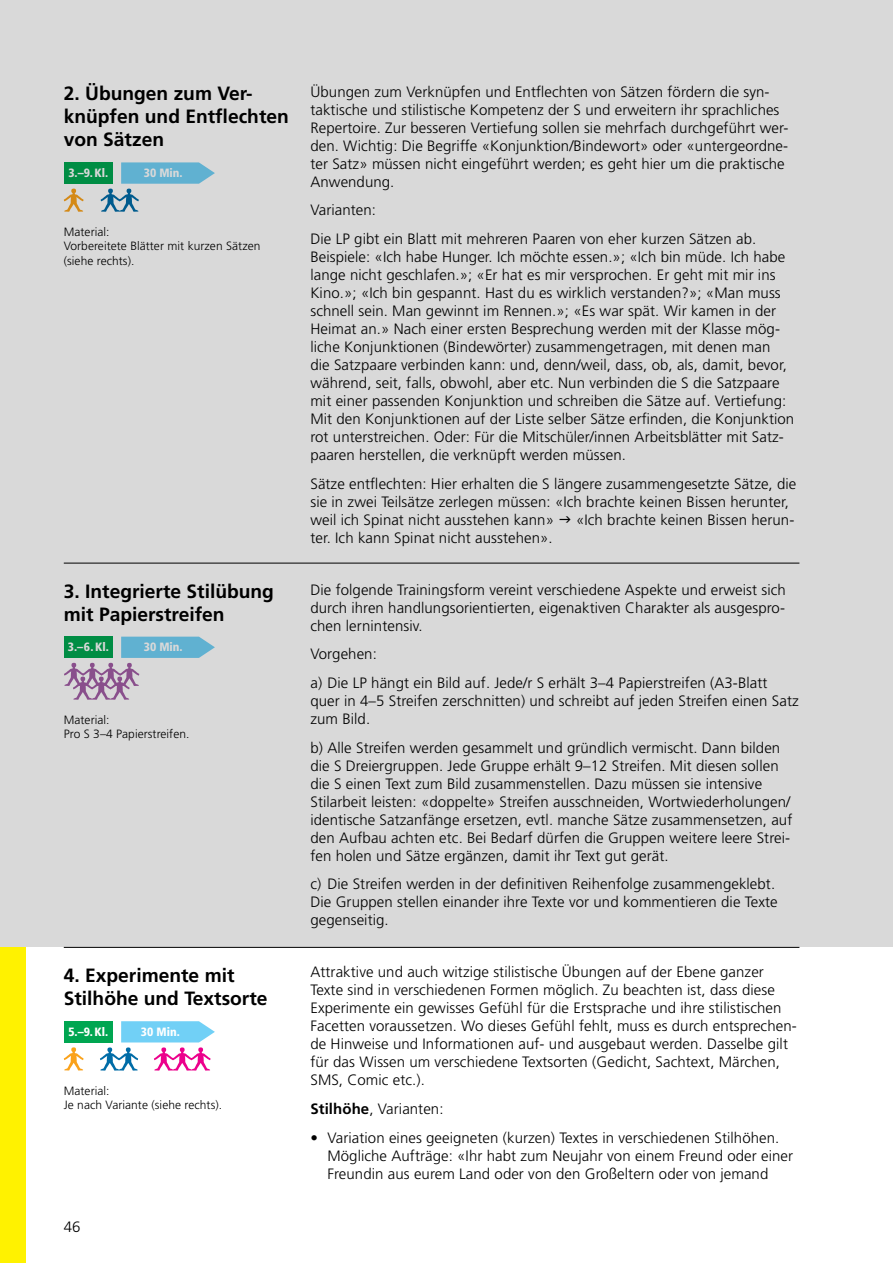
<style>
.page{position:relative;width:893px;height:1263px;background:#fff}
.page>*{position:absolute;margin:0;border:0;box-sizing:border-box;transform-origin:0 0}
.t1{font:700 19.2px/23.1px "Frutiger";color:#000}
.t2{font:300 15px/18px "Frutiger";letter-spacing:.005em;color:#000}
.t3{font:300 12px/14.4px "Frutiger";letter-spacing:.005em;color:#000}
.t4{font:900 condensed 12px "Frutiger";color:#fff}
.s1{font-weight:700}
</style>
<div class="page">
<hr style="left:64px;top:947px;width:735px;height:1px;background:#000">
<div style="left:64px;top:1021px;width:49px;height:21px;background:#00a651"></div>
<svg style="left:64px;top:1047px;width:20px;height:23px"></svg>
<svg style="left:100px;top:1021px;width:115px;height:49px"></svg>
<div style="left:0;top:947px;width:26px;height:316px;background:#fff200"></div>
<div style="left:0;top:0;width:893px;height:947px;background:#d9d9d9"></div>
<p class="t1" style="left:64px;top:82px;width:227px">2. Übungen zum Ver&shy;knüpfen und Entflechten von Sätzen</p>
<p class="t4" style="left:68px;top:166px;width:41px">3.–9. Kl.</p>
<p class="t4" style="left:144px;top:166px;width:40px">30 Min.</p>
<p class="t3" style="left:64px;top:225px;width:198px">Material:<br>Vorbereitete Blätter mit kurzen Sätzen (siehe rechts).</p>
<p class="t1" style="left:64px;top:579px;width:212px">3. Integrierte Stilübung mit Papierstreifen</p>
<p class="t4" style="left:68px;top:640px;width:43px">3.–6. Kl.</p>
<p class="t4" style="left:144px;top:640px;width:40px">30 Min.</p>
<p class="t3" style="left:64px;top:713px;width:127px">Material:<br>Pro S 3–4 Papierstreifen.</p>
<p class="t1" style="left:64px;top:963px;width:205px">4. Experimente mit<br>Stilhöhe und Textsorte</p>
<p class="t4" style="left:68px;top:1025px;width:41px">5.–9. Kl.</p>
<p class="t4" style="left:141px;top:1025px;width:40px">30 Min.</p>
<p class="t3" style="left:64px;top:1083px;width:160px">Material:<br>Je nach Variante (siehe rechts).</p>
<p class="t2" style="left:64px;top:1218px;width:18px">46</p>
<p class="t2" style="left:310px;top:83px;width:479px">Übungen zum Verknüpfen und Entflechten von Sätzen fördern die syn&shy;taktische und stilistische Kompetenz der S und erweitern ihr sprachliches Repertoire. Zur besseren Vertiefung sollen sie mehrfach durchgeführt wer&shy;den. Wichtig: Die Begriffe «Konjunktion/Bindewort» oder «untergeordne&shy;ter Satz» müssen nicht eingeführt werden; es geht hier um die praktische Anwendung.</p>
<p class="t2" style="left:310px;top:196px;width:447px;line-height:28.7px">Varianten:<br>Die LP gibt ein Blatt mit mehreren Paaren von eher kurzen Sätzen ab.</p>
<p class="t2" style="left:310px;top:248px;width:485px">Beispiele: «Ich habe Hunger. Ich möchte essen.»; «Ich bin müde. Ich habe lange nicht geschlafen.»; «Er hat es mir versprochen. Er geht mit mir ins Kino.»; «Ich bin gespannt. Hast du es wirklich verstanden?»; «Man muss schnell sein. Man gewinnt im Rennen.»; «Es war spät. Wir kamen in der Heimat an.» Nach einer ersten Besprechung werden mit der Klasse mög&shy;liche Konjunktionen (Bindewörter) zusammengetragen, mit denen man<br>die Satzpaare verbinden kann: und, denn/weil, dass, ob, als, damit, bevor, während, seit, falls, obwohl, aber etc. Nun verbinden die S die Satzpaare mit einer passenden Konjunktion und schreiben die Sätze auf. Vertiefung:<br>Mit den Konjunktionen auf der Liste selber Sätze erfinden, die Konjunktion rot unterstreichen. Oder: Für die Mitschüler/innen Arbeitsblätter mit Satz&shy;paaren herstellen, die verknüpft werden müssen.</p>
<p class="t2" style="left:310px;top:474px;width:487px">Sätze entflechten: Hier erhalten die S längere zusammengesetzte Sätze, die sie in zwei Teilsätze zerlegen müssen: «Ich brachte keinen Bissen herunter, weil ich Spinat nicht ausstehen kann»</p>
<p class="t2" style="left:576px;top:510px;width:220px">«Ich brachte keinen Bissen herun-</p>
<p class="t2" style="left:310px;top:528px;width:244px">ter. Ich kann Spinat nicht ausstehen».</p>
<p class="t2" style="left:310px;top:581px;width:477px;text-align:justify">Die folgende Trainingsform vereint verschiedene Aspekte und erweist sich durch ihren handlungsorientierten, eigenaktiven Charakter als ausgespro&shy;chen lernintensiv.</p>
<p class="t2" style="left:310px;top:640px;width:459px;line-height:28.7px">Vorgehen:<br>a) Die LP hängt ein Bild auf. Jede/r S erhält 3–4 Papierstreifen (A3-Blatt</p>
<p class="t2" style="left:310px;top:692px;width:490px">quer in 4–5 Streifen zerschnitten) und schreibt auf jeden Streifen einen Satz zum Bild.</p>
<p class="t2" style="left:310px;top:738px;width:483px">b) Alle Streifen werden gesammelt und gründlich vermischt. Dann bilden die S Dreiergruppen. Jede Gruppe erhält 9–12 Streifen. Mit diesen sollen die S einen Text zum Bild zusammenstellen. Dazu müssen sie intensive Stilarbeit leisten: «doppelte» Streifen ausschneiden, Wortwiederholungen/ identische Satzanfänge ersetzen, evtl. manche Sätze zusammensetzen, auf den Aufbau achten etc. Bei Bedarf dürfen die Gruppen weitere leere Strei&shy;fen holen und Sätze ergänzen, damit ihr Text gut gerät.</p>
<p class="t2" style="left:310px;top:875px;width:469px">c) Die Streifen werden in der definitiven Reihenfolge zusammengeklebt.<br>Die Gruppen stellen einander ihre Texte vor und kommentieren die Texte gegenseitig.</p>
<p class="t2" style="left:310px;top:963px;width:488px">Attraktive und auch witzige stilistische Übungen auf der Ebene ganzer Texte sind in verschiedenen Formen möglich. Zu beachten ist, dass diese Experimente ein gewisses Gefühl für die Erstsprache und ihre stilistischen Facetten voraussetzen. Wo dieses Gefühl fehlt, muss es durch entsprechen&shy;de Hinweise und Informationen auf- und ausgebaut werden. Dasselbe gilt für das Wissen um verschiedene Textsorten (Gedicht, Sachtext, Märchen, SMS, Comic etc.).</p>
<p class="t2" style="left:310px;top:1100px;width:135px"><span class="s1">Stilhöhe</span>, Varianten:</p>
<p class="t2" style="left:327px;top:1128px;width:467px;text-indent:-17px">• Variation eines geeigneten (kurzen) Textes in verschiedenen Stilhöhen.<br>Mögliche Aufträge: «Ihr habt zum Neujahr von einem Freund oder einer<br>Freundin aus eurem Land oder von den Großeltern oder von jemand</p>
</div>
